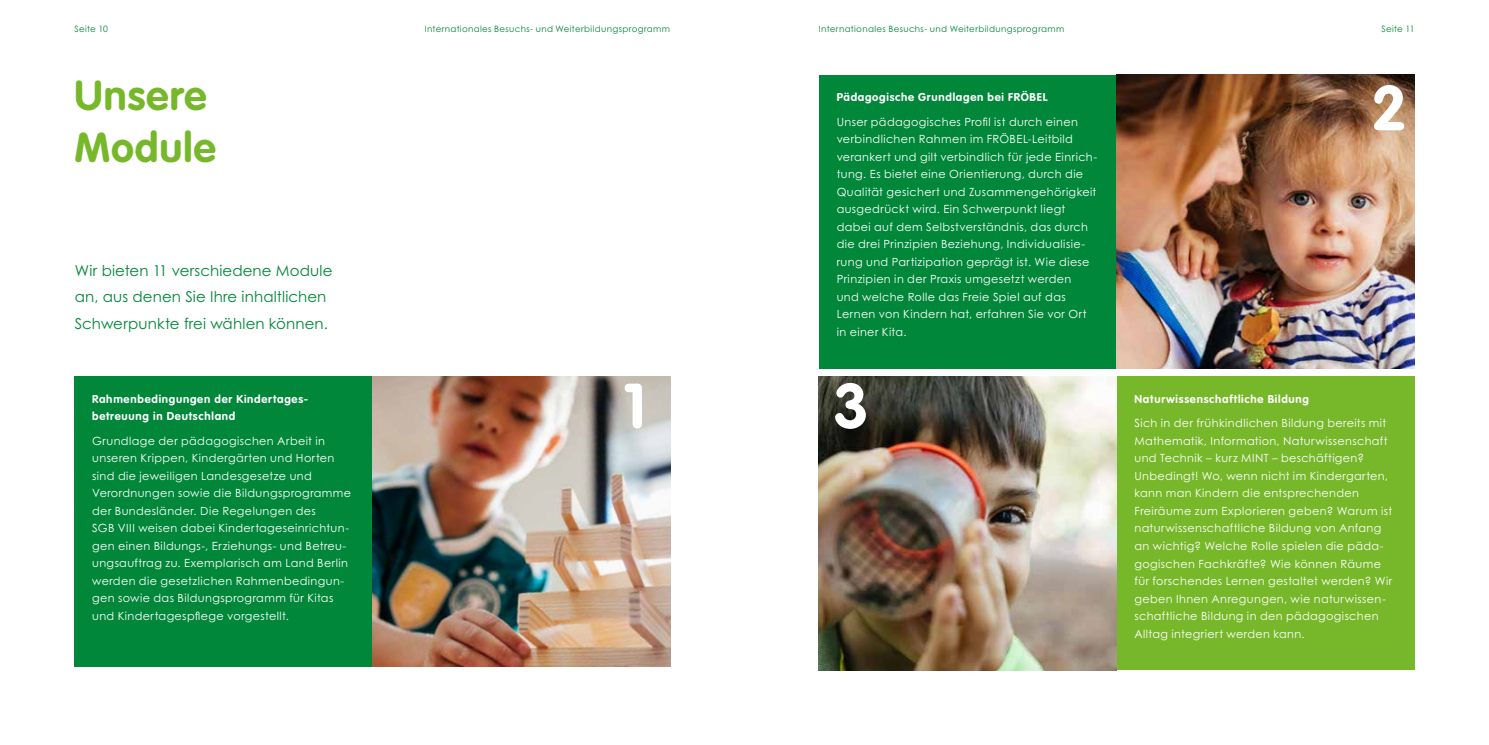
<style>
.page{position:relative;width:1489px;height:745px;background:#fff}
.page>*{position:absolute;margin:0;border:0;box-sizing:border-box;transform-origin:0 0}
.t1{font:700 62.5px "VAG Rounded";color:#fff}
.t2{font:700 41.25px/52.5px "VAG Rounded";letter-spacing:.025em;color:#76b82a}
.t3{font:15px/26.2px "Century Gothic Pro";letter-spacing:.01em;color:#008739}
.t4{font:11.25px/17.5px "Century Gothic Pro";letter-spacing:.035em;color:#fff}
.t5{font:700 11.25px/17.5px "VAG Rounded";letter-spacing:.065em;color:#fff}
.t6{font:8.75px "Century Gothic Pro";letter-spacing:.035em;color:#008739}
</style>
<div class="page">
<div style="left:74px;top:376px;width:298px;height:290px;background:#008739"></div>
<div style="left:1116px;top:376px;width:298px;height:294px;background:#76b82a"></div>
<div style="left:819px;top:75px;width:297px;height:293px;background:#008739"></div>
<img style="left:819px;top:376px;width:297px;height:293px">
<img style="left:372px;top:376px;width:298px;height:290px">
<img style="left:1116px;top:74px;width:298px;height:294px">
<p class="t6" style="left:74px;top:24px;width:35px">Seite 10</p>
<p class="t6" style="left:425px;top:24px;width:247px">Internationales Besuchs- und Weiterbildungsprogramm</p>
<p class="t6" style="left:819px;top:24px;width:247px">Internationales Besuchs- und Weiterbildungsprogramm</p>
<p class="t6" style="left:1381px;top:24px;width:34px">Seite 11</p>
<h2 class="t2" style="left:74px;top:70px;width:143px">Unsere<br>Module</h2>
<h3 class="t3" style="left:75px;top:257px;width:259px">Wir bieten 11 verschiedene Module an, aus denen Sie Ihre inhaltlichen<br>Schwerpunkte frei wählen können.</h3>
<p class="t5" style="left:92px;top:390px;width:217px">Rahmenbedingungen der Kindertages&shy;betreuung in Deutschland</p>
<p class="t4" style="left:92px;top:431px;width:260px">Grundlage der pädagogischen Arbeit in unseren Krippen, Kindergärten und Horten sind die jeweiligen Landesgesetze und Verordnungen sowie die Bildungsprogramme der Bundesländer. Die Regelungen des<br>SGB VIII weisen dabei Kindertageseinrichtun&shy;gen einen Bildungs-, Erziehungs- und Betreu&shy;ungsauftrag zu. Exemplarisch am Land Berlin werden die gesetzlichen Rahmenbedingun&shy;gen sowie das Bildungsprogramm für Kitas und Kindertagespflege vorgestellt.</p>
<h1 class="t1" style="left:623px;top:369px;width:25px">1</h1>
<p class="t5" style="left:836px;top:89px;width:212px">Pädagogische Grundlagen bei FRÖBEL</p>
<p class="t4" style="left:836px;top:112px;width:262px">Unser pädagogisches Profil ist durch einen verbindlichen Rahmen im FRÖBEL-Leitbild verankert und gilt verbindlich für jede Einrich&shy;tung. Es bietet eine Orientierung, durch die Qualität gesichert und Zusammengehörigkeit ausgedrückt wird. Ein Schwerpunkt liegt dabei auf dem Selbstverständnis, das durch die drei Prinzipien Beziehung, Individualisie&shy;rung und Partizipation geprägt ist. Wie diese Prinzipien in der Praxis umgesetzt werden<br>und welche Rolle das Freie Spiel auf das Lernen von Kindern hat, erfahren Sie vor Ort in einer Kita.</p>
<h1 class="t1" style="left:833px;top:369px;width:37px">3</h1>
<h1 class="t1" style="left:1370px;top:71px;width:37px">2</h1>
<p class="t5" style="left:1134px;top:390px;width:176px">Naturwissenschaftliche Bildung</p>
<p class="t4" style="left:1134px;top:414px;width:259px">Sich in der frühkindlichen Bildung bereits mit Mathematik, Information, Naturwissenschaft und Technik – kurz MINT – beschäftigen?<br>Unbedingt! Wo, wenn nicht im Kindergarten, kann man Kindern die entsprechenden Freiräume zum Explorieren geben? Warum ist naturwissenschaftliche Bildung von Anfang an wichtig? Welche Rolle spielen die päda&shy;gogischen Fachkräfte? Wie können Räume für forschendes Lernen gestaltet werden? Wir geben Ihnen Anregungen, wie naturwissen&shy;schaftliche Bildung in den pädagogischen Alltag integriert werden kann.</p>
</div>
